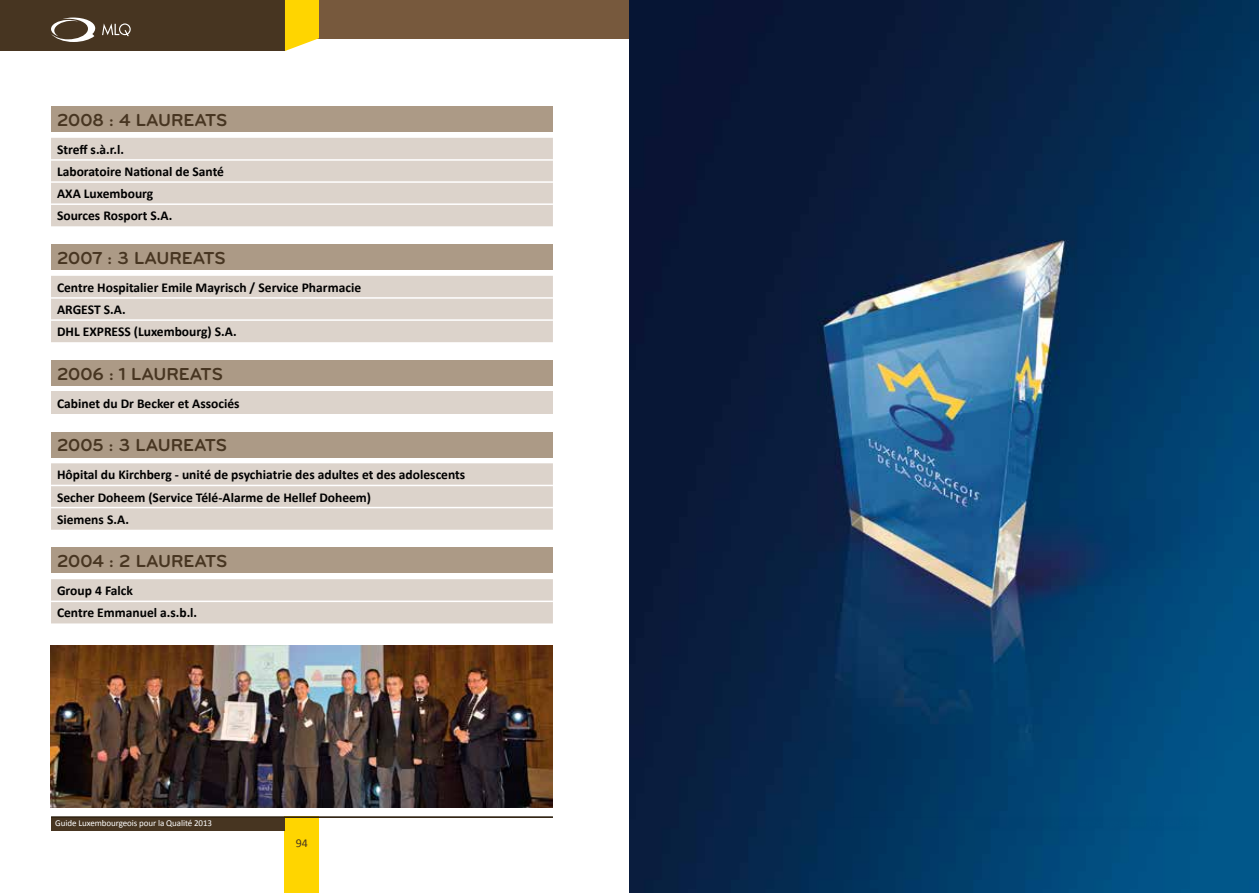
<style>
.page{position:relative;width:1259px;height:893px;background:#fff}
.page>*{position:absolute;margin:0;border:0;box-sizing:border-box;transform-origin:0 0}
.t1{font:700 18px "Bryant Pro";color:#473521}
.t2{font:700 13.5px/22.2px "Calibri";color:#000}
.t3{font:12px "Calibri";color:#473521}
.t4{font:9px "Calibri";letter-spacing:-.01em;color:#fff}
</style>
<div class="page">
<div style="left:285px;top:816px;width:34px;height:77px;background:#ffd500"></div>
<div style="left:51px;top:817px;width:234px;height:13px;background:#473521"></div>
<hr style="left:51px;top:816px;width:502px;height:2px;background:#352614">
<div style="left:300px;top:0;width:329px;height:38px;background:#77593d"></div>
<div style="left:0;top:0;width:285px;height:51px;background:#473521"></div>
<svg style="left:285px;top:0;width:34px;height:51px;background:#feda1f"></svg>
<svg style="left:102px;top:23px;width:29px;height:13px"></svg>
<svg style="left:51px;top:17px;width:44px;height:25px"></svg>
<div style="left:51px;top:106px;width:502px;height:26px;background:#ac9a86"></div>
<div style="left:51px;top:138px;width:502px;height:88px;background:#dcd3cb"></div>
<hr style="left:51px;top:159px;width:502px;height:2px;background:#fff">
<hr style="left:51px;top:181px;width:502px;height:2px;background:#fff">
<hr style="left:51px;top:203px;width:502px;height:2px;background:#fff">
<div style="left:51px;top:244px;width:502px;height:26px;background:#ac9a86"></div>
<div style="left:51px;top:276px;width:502px;height:66px;background:#dcd3cb"></div>
<hr style="left:51px;top:297px;width:502px;height:2px;background:#fff">
<hr style="left:51px;top:319px;width:502px;height:2px;background:#fff">
<div style="left:51px;top:360px;width:502px;height:26px;background:#ac9a86"></div>
<div style="left:51px;top:392px;width:502px;height:22px;background:#dcd3cb"></div>
<div style="left:51px;top:432px;width:502px;height:25px;background:#ac9a86"></div>
<svg style="left:51px;top:463px;width:502px;height:67px;background:#dcd4cc"></svg>
<hr style="left:51px;top:485px;width:502px;height:1px;background:#fff">
<hr style="left:51px;top:507px;width:502px;height:1px;background:#fff">
<div style="left:51px;top:548px;width:502px;height:25px;background:#ac9a86"></div>
<div style="left:51px;top:579px;width:502px;height:44px;background:#dcd3cb"></div>
<hr style="left:51px;top:601px;width:502px;height:1px;background:#fff">
<img style="left:50px;top:646px;width:503px;height:162px">
<img style="left:629px;top:0;width:630px;height:893px">
<h1 class="t1" style="left:57px;top:109px;width:172px">2008 : 4 LAUREATS</h1>
<p class="t2" style="left:57px;top:138px;width:168px">Streff s.à.r.l.<br>Laboratoire National de Santé<br>AXA Luxembourg<br>Sources Rosport S.A.</p>
<h1 class="t1" style="left:57px;top:247px;width:170px">2007 : 3 LAUREATS</h1>
<p class="t2" style="left:57px;top:276px;width:305px">Centre Hospitalier Emile Mayrisch / Service Pharmacie<br>ARGEST S.A.<br>DHL EXPRESS (Luxembourg) S.A.</p>
<h1 class="t1" style="left:57px;top:363px;width:167px">2006 : 1 LAUREATS</h1>
<p class="t2" style="left:57px;top:392px;width:184px">Cabinet du Dr Becker et Associés</p>
<h1 class="t1" style="left:57px;top:434px;width:172px">2005 : 3 LAUREATS</h1>
<p class="t2" style="left:57px;top:463px;width:410px">Hôpital du Kirchberg - unité de psychiatrie des adultes et des adolescents<br>Secher Doheem (Service Télé-Alarme de Hellef Doheem)<br>Siemens S.A.</p>
<h1 class="t1" style="left:57px;top:550px;width:172px">2004 : 2 LAUREATS</h1>
<p class="t2" style="left:57px;top:579px;width:142px">Group 4 Falck<br>Centre Emmanuel a.s.b.l.</p>
<p class="t4" style="left:55px;top:818px;width:158px">Guide Luxembourgeois pour la Qualité 2013</p>
<p class="t3" style="left:296px;top:836px;width:14px">94</p>
</div>
